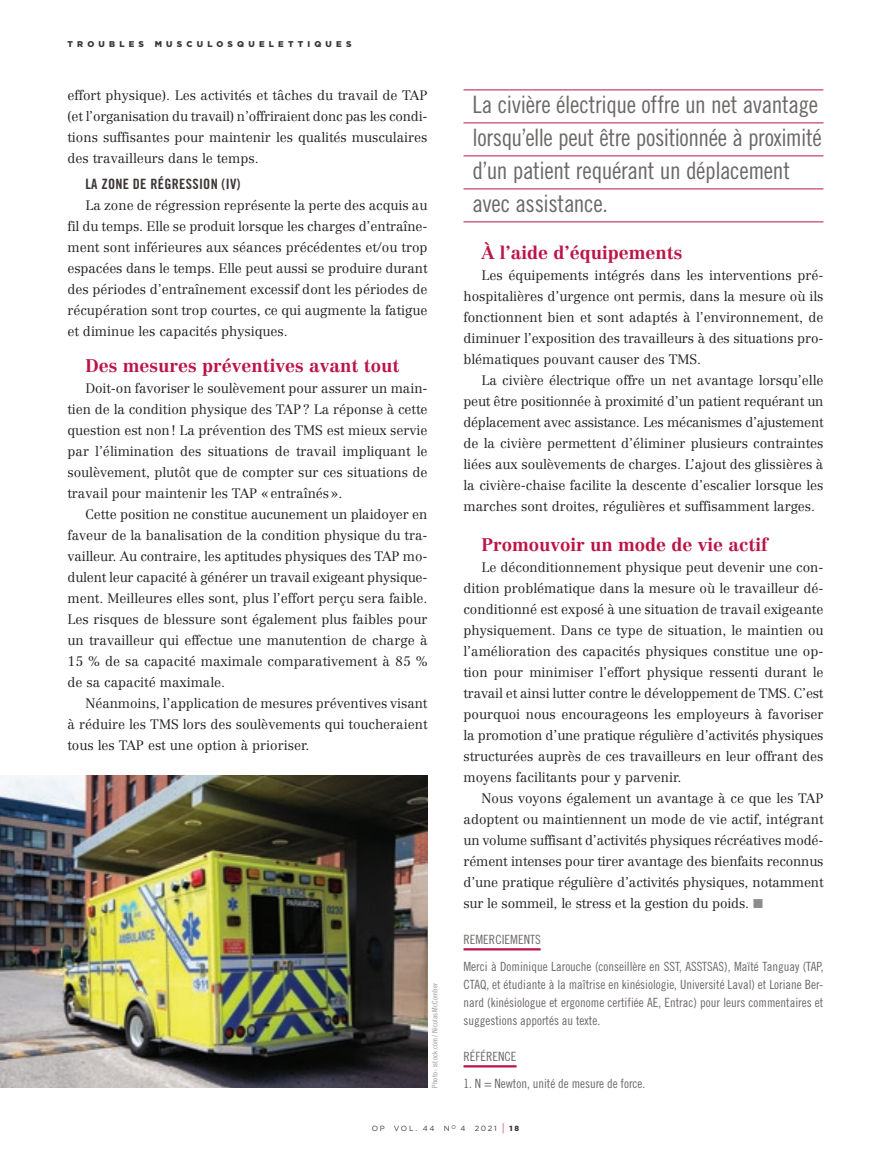
<style>
.page{position:relative;width:891px;height:1161px;background:#fff}
.page>*{position:absolute;margin:0;border:0;box-sizing:border-box;transform-origin:0 0}
.ARTICLES-exergues{font:24px "Trade Gothic LT Pro Cn 18";letter-spacing:-.015em;color:#6c6867}
.ARTICLES-titres{font:700 18px "Centennial";color:#bc1446}
.DOSSIER-sous-sous-ti{font:14.25px "Trade Gothic LT Pro Bd Cn 20";letter-spacing:.02em;color:#3b3635}
.ARTICLES-texte{font:300 13.5px/21px "Centennial";color:#231f20}
.REFERENCES-texte{font:12.75px/18px "Trade Gothic LT Pro Cn 18";color:#6c6867;text-align:justify}
.REFERENCES-titre{font:12.75px "Trade Gothic LT Pro Cn 18";color:#6c6867}
.t1{font:900 8.4px "Gotham";letter-spacing:.5em;color:#3b3635}
.PHOTOS-credit{font:7.5px "Trade Gothic LT Pro Cn 18";letter-spacing:.015em;color:#939598}
.t2{font:7.5px "Gotham";letter-spacing:.235em;color:#3b3635}
.s1{font-family:"European Pi Three";font-weight:400;font-size:15px;color:#8e8b8b}
.s2{font-size:11.25px;color:#bc1446}
.s3{font-weight:900}
</style>
<div class="page">
<hr style="left:464px;top:948px;width:77px;height:2px;background:#bc1446">
<hr style="left:464px;top:1065px;width:53px;height:2px;background:#bc1446">
<hr style="left:464px;top:90px;width:360px;height:1px;background:#bc1446">
<hr style="left:464px;top:123px;width:360px;height:1px;background:#bc1446">
<hr style="left:464px;top:156px;width:360px;height:1px;background:#bc1446">
<hr style="left:464px;top:189px;width:360px;height:1px;background:#bc1446">
<hr style="left:464px;top:222px;width:360px;height:1px;background:#bc1446">
<img style="left:0;top:775px;width:428px;height:312px">
<p class="t1" style="left:68px;top:38px;width:78px">TROUBLES</p>
<p class="t1" style="left:155px;top:38px;width:198px">MUSCULOSQUELETTIQUES</p>
<p class="ARTICLES-texte" style="left:68px;top:85px;width:361px">effort physique). Les activités et tâches du travail de TAP (et l’organisation du travail) n’offriraient donc pas les condi&shy;tions suffisantes pour maintenir les qualités musculaires des travailleurs dans le temps.</p>
<p class="DOSSIER-sous-sous-ti" style="left:86px;top:175px;width:157px">LA ZONE DE RÉGRESSION (IV)</p>
<p class="ARTICLES-texte" style="left:68px;top:195px;width:362px;text-indent:18px">La zone de régression représente la perte des acquis au fil du temps. Elle se produit lorsque les charges d’entraîne&shy;ment sont inférieures aux séances précédentes et/ou trop espacées dans le temps. Elle peut aussi se produire durant des périodes d’entraînement excessif dont les périodes de récupération sont trop courtes, ce qui augmente la fatigue et diminue les capacités physiques.</p>
<p class="ARTICLES-titres" style="left:86px;top:355px;width:316px">Des mesures préventives avant tout</p>
<p class="ARTICLES-texte" style="left:68px;top:378px;width:362px;text-indent:18px">Doit-on favoriser le soulèvement pour assurer un main&shy;tien de la condition physique des TAP? La réponse à cette question est non! La prévention des TMS est mieux servie par l’élimination des situations de travail impliquant le soulèvement, plutôt que de compter sur ces situations de travail pour maintenir les TAP «entraînés».</p>
<p class="ARTICLES-texte" style="left:68px;top:504px;width:362px;text-indent:18px">Cette position ne constitue aucunement un plaidoyer en faveur de la banalisation de la condition physique du tra&shy;vailleur. Au contraire, les aptitudes physiques des TAP mo&shy;dulent leur capacité à générer un travail exigeant physique&shy;ment. Meilleures elles sont, plus l’effort perçu sera faible.<br>Les risques de blessure sont également plus faibles pour un travailleur qui effectue une manutention de charge à 15 % de sa capacité maximale comparativement à 85 % de sa capacité maximale.</p>
<p class="ARTICLES-texte" style="left:68px;top:693px;width:362px;text-align:justify;text-indent:18px">Néanmoins, l’application de mesures préventives visant à réduire les TMS lors des soulèvements qui toucheraient tous les TAP est une option à prioriser.</p>
<p class="PHOTOS-credit" style="left:430px;top:1088px;width:106px;rotate:-90deg">Photo : istock.com / Nicolas McComber</p>
<p class="ARTICLES-exergues" style="left:472px;top:91px;width:347px">La civière électrique offre un net avantage</p>
<p class="ARTICLES-exergues" style="left:472px;top:124px;width:351px">lorsqu’elle peut être positionnée à proximité</p>
<p class="ARTICLES-exergues" style="left:472px;top:157px;width:319px">d’un patient requérant un déplacement</p>
<p class="ARTICLES-exergues" style="left:472px;top:190px;width:137px">avec assistance.</p>
<p class="ARTICLES-titres" style="left:482px;top:241px;width:203px">À l’aide d’équipements</p>
<p class="ARTICLES-texte" style="left:464px;top:264px;width:362px;text-indent:18px">Les équipements intégrés dans les interventions pré&shy;hospitalières d’urgence ont permis, dans la mesure où ils fonctionnent bien et sont adaptés à l’environnement, de diminuer l’exposition des travailleurs à des situations pro&shy;blématiques pouvant causer des TMS.</p>
<p class="ARTICLES-texte" style="left:464px;top:369px;width:362px;text-align:justify;text-indent:18px">La civière électrique offre un net avantage lorsqu’elle peut être positionnée à proximité d’un patient requérant un déplacement avec assistance. Les mécanismes d’ajustement de la civière permettent d’éliminer plusieurs contraintes liées aux soulèvements de charges. L’ajout des glissières à la civière-chaise facilite la descente d’escalier lorsque les marches sont droites, régulières et suffisamment larges.</p>
<p class="ARTICLES-titres" style="left:482px;top:534px;width:288px">Promouvoir un mode de vie actif</p>
<p class="ARTICLES-texte" style="left:464px;top:557px;width:362px;text-align:justify;text-indent:18px">Le déconditionnement physique peut devenir une con&shy;dition problématique dans la mesure où le travailleur dé&shy;conditionné est exposé à une situation de travail exigeante physiquement. Dans ce type de situation, le maintien ou l’amélioration des capacités physiques constitue une op&shy;tion pour minimiser l’effort physique ressenti durant le travail et ainsi lutter contre le développement de TMS. C’est pourquoi nous encourageons les employeurs à favoriser la promotion d’une pratique régulière d’activités physiques structurées auprès de ces travailleurs en leur offrant des moyens facilitants pour y parvenir.</p>
<p class="ARTICLES-texte" style="left:464px;top:788px;width:362px;text-indent:18px">Nous voyons également un avantage à ce que les TAP adoptent ou maintiennent un mode de vie actif, intégrant un volume suffisant d’activités physiques récréatives modé&shy;rément intenses pour tirer avantage des bienfaits reconnus d’une pratique régulière d’activités physiques, notamment sur le sommeil, le stress et la gestion du poids. <span class="s1">K</span></p>
<p class="REFERENCES-titre" style="left:464px;top:932px;width:79px">REMERCIEMENTS</p>
<p class="REFERENCES-texte" style="left:464px;top:957px;width:362px">Merci à Dominique Larouche (conseillère en SST, ASSTSAS), Maïté Tanguay (TAP, CTAQ, et étudiante à la maîtrise en kinésiologie, Université Laval) et Loriane Ber&shy;nard (kinésiologue et ergonome certifiée AE, Entrac) pour leurs commentaires et suggestions apportés au texte.</p>
<p class="REFERENCES-titre" style="left:464px;top:1049px;width:55px">RÉFÉRENCE</p>
<p class="REFERENCES-texte" style="left:464px;top:1074px;width:183px">1. N = Newton, unité de mesure de force.</p>
<p class="t2" style="left:372px;top:1124px;width:149px">OP VOL. 44 N<sup>O</sup> 4 2021 <span class="s2">|</span> <span class="s3">18</span></p>
</div>
